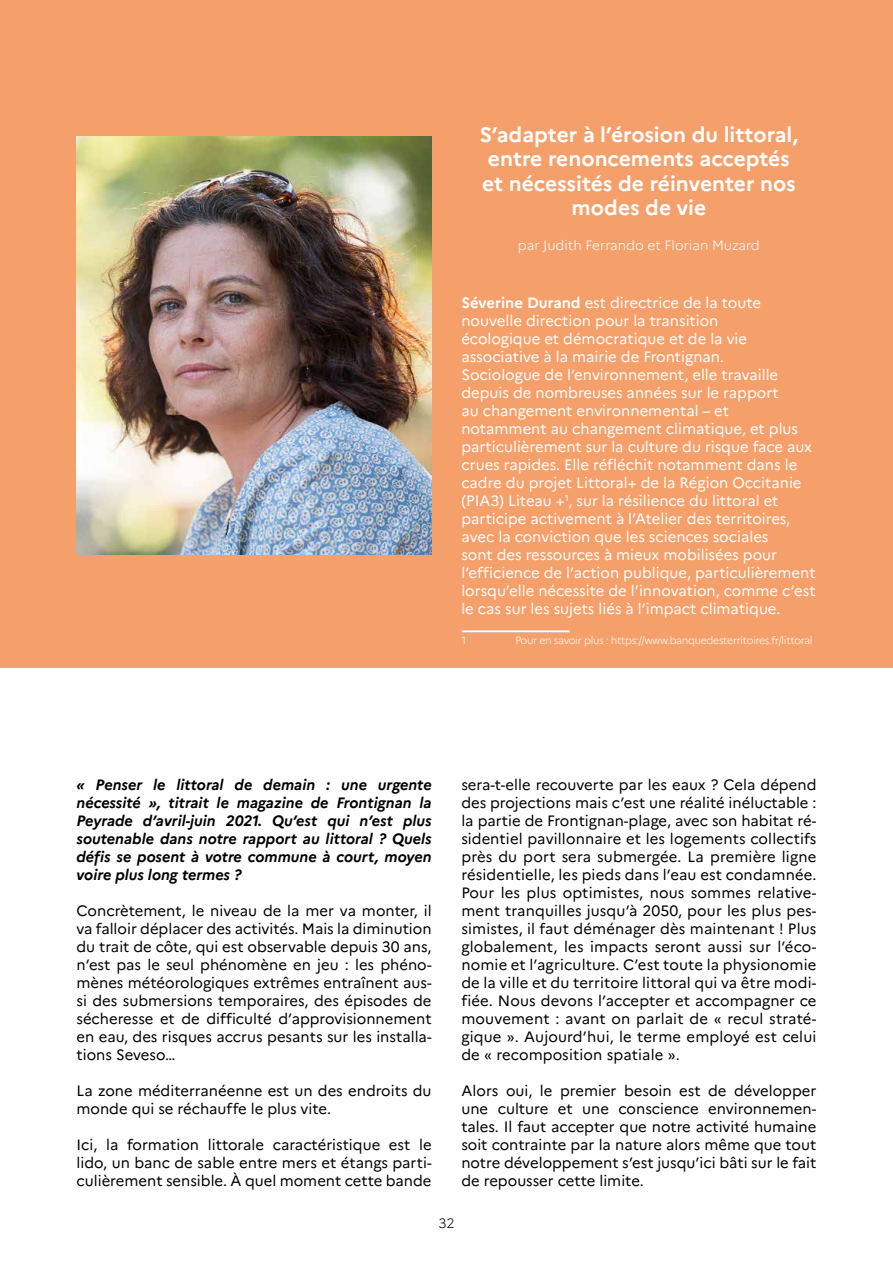
<style>
.page{position:relative;width:893px;height:1263px;background:#fff}
.page>*{position:absolute;margin:0;border:0;box-sizing:border-box;transform-origin:0 0}
.t1{font:700 21px/24px "Marianne";color:#fff;text-align:center}
.t2{font:15px/18px "Marianne";color:#000;text-align:justify}
.t3{font:15px/18px "Marianne";color:#fff}
.t4{font:italic 700 15px/18px "Marianne";color:#000;text-align:justify}
.t5{font:300 13.5px "Marianne";color:#fff}
.t6{font:300 13.5px "Marianne";color:#000}
.t7{font:300 10.5px "Marianne";letter-spacing:-.03em;color:#fff}
.s1{font-weight:700}
</style>
<div class="page">
<div style="left:0;top:0;width:893px;height:668px;background:#f5a06b"></div>
<img style="left:77px;top:136px;width:355px;height:419px">
<hr style="left:461px;top:630px;width:109px;height:3px;background:#fff">
<h1 class="t1" style="left:480px;top:123px;width:320px">S’adapter à l’érosion du littoral, entre renoncements acceptés et nécessités de réinventer nos modes de vie</h1>
<p class="t5" style="left:518px;top:236px;width:243px">par Judith Ferrando et Florian Muzard</p>
<p class="t3" style="left:461px;top:294px;width:356px"><span class="s1">Séverine Durand</span> est directrice de la toute nouvelle direction pour la transition<br>écologique et démocratique et de la vie associative à la mairie de Frontignan.<br>Sociologue de l’environnement, elle travaille depuis de nombreuses années sur le rapport<br>au changement environnemental – et notamment au changement climatique, et plus particulièrement sur la culture du risque face aux crues rapides. Elle réfléchit notamment dans le cadre du projet Littoral+ de la Région Occitanie (PIA3) Liteau +<sup>1</sup>, sur la résilience du littoral et participe activement à l’Atelier des territoires, avec la conviction que les sciences sociales<br>sont des ressources à mieux mobilisées pour l’efficience de l’action publique, particulièrement lorsqu’elle nécessite de l’innovation, comme c’est le cas sur les sujets liés à l’impact climatique.</p>
<p class="t7" style="left:461px;top:634px;width:6px">1</p>
<p class="t7" style="left:515px;top:634px;width:299px">Pour en savoir plus : https://www.banquedesterritoires.fr/littoral</p>
<p class="t4" style="left:77px;top:776px;width:357px">« Penser le littoral de demain : une urgente nécessité », titrait le magazine de Frontignan la Peyrade d’avril-juin 2021. Qu’est qui n’est plus soutenable dans notre rapport au littoral ? Quels défis se posent à votre commune à court, moyen voire plus long termes ?</p>
<p class="t2" style="left:77px;top:902px;width:357px">Concrètement, le niveau de la mer va monter, il va falloir déplacer des activités. Mais la diminution du trait de côte, qui est observable depuis 30 ans, n’est pas le seul phénomène en jeu : les phéno&shy;mènes météorologiques extrêmes entraînent aus&shy;si des submersions temporaires, des épisodes de sécheresse et de difficulté d’approvisionnement en eau, des risques accrus pesants sur les installa&shy;tions Seveso…</p>
<p class="t2" style="left:77px;top:1082px;width:357px">La zone méditerranéenne est un des endroits du monde qui se réchauffe le plus vite.</p>
<p class="t2" style="left:77px;top:1136px;width:357px">Ici, la formation littorale caractéristique est le lido, un banc de sable entre mers et étangs parti&shy;culièrement sensible. À quel moment cette bande</p>
<p class="t2" style="left:461px;top:776px;width:357px">sera-t-elle recouverte par les eaux ? Cela dépend des projections mais c’est une réalité inéluctable : la partie de Frontignan-plage, avec son habitat ré&shy;sidentiel pavillonnaire et les logements collectifs près du port sera submergée. La première ligne résidentielle, les pieds dans l’eau est condamnée.<br>Pour les plus optimistes, nous sommes relative&shy;ment tranquilles jusqu’à 2050, pour les plus pes&shy;simistes, il faut déménager dès maintenant ! Plus globalement, les impacts seront aussi sur l’éco&shy;nomie et l’agriculture. C’est toute la physionomie de la ville et du territoire littoral qui va être modi&shy;fiée. Nous devons l’accepter et accompagner ce mouvement : avant on parlait de « recul straté&shy;gique ». Aujourd’hui, le terme employé est celui de « recomposition spatiale ».</p>
<p class="t2" style="left:461px;top:1082px;width:357px">Alors oui, le premier besoin est de développer une culture et une conscience environnemen&shy;tales. Il faut accepter que notre activité humaine soit contrainte par la nature alors même que tout notre développement s’est jusqu’ici bâti sur le fait de repousser cette limite.</p>
<p class="t6" style="left:438px;top:1215px;width:17px">32</p>
</div>
